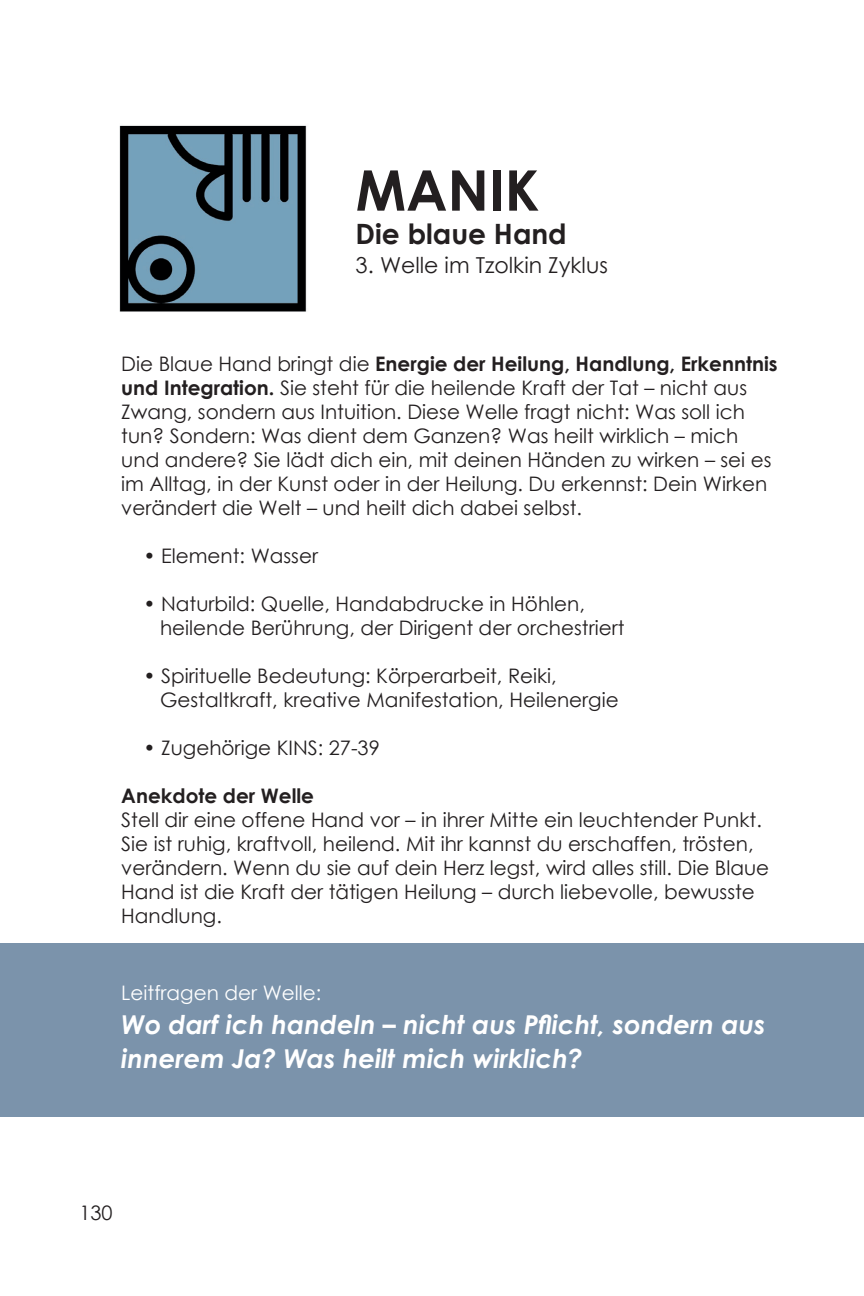
<style>
.page{position:relative;width:864px;height:1296px;background:#fff}
.page>*{position:absolute;margin:0;border:0;box-sizing:border-box;transform-origin:0 0}
.t1{font:700 56px "Century Gothic";color:#231f20}
.t2{font:700 28px "Century Gothic";color:#231f20}
.t3{font:italic 700 26px/34px "Century Gothic";color:#fff}
.t4{font:22px "Century Gothic";color:#231f20}
.t5{font:20px/24px "Century Gothic";color:#231f20}
.t6{font:20px "Century Gothic";color:#fff}
.t7{font:700 20px "Century Gothic";color:#231f20}
.s1{font-weight:700}
</style>
<div class="page">
<div style="left:0;top:944px;width:864px;height:173px;background:#7b93ab"></div>
<img style="left:119px;top:125px;width:188px;height:187px">
<h1 class="t1" style="left:356px;top:148px;width:185px">MANIK</h1>
<h2 class="t2" style="left:356px;top:213px;width:213px">Die blaue Hand</h2>
<p class="t4" style="left:356px;top:250px;width:254px">3. Welle im Tzolkin Zyklus</p>
<p class="t5" style="left:121px;top:352px;width:658px">Die Blaue Hand bringt die <span class="s1">Energie der Heilung, Handlung, Erkenntnis und Integration.</span> Sie steht für die heilende Kraft der Tat – nicht aus Zwang, sondern aus Intuition. Diese Welle fragt nicht: Was soll ich tun? Sondern: Was dient dem Ganzen? Was heilt wirklich – mich und andere? Sie lädt dich ein, mit deinen Händen zu wirken – sei es im Alltag, in der Kunst oder in der Heilung. Du erkennst: Dein Wirken verändert die Welt – und heilt dich dabei selbst.</p>
<p class="t5" style="left:143px;top:544px;width:176px">• Element: Wasser</p>
<p class="t5" style="left:160px;top:592px;width:466px;text-indent:-17px">• Naturbild: Quelle, Handabdrucke in Höhlen, heilende Berührung, der Dirigent der orchestriert</p>
<p class="t5" style="left:160px;top:664px;width:460px;text-indent:-17px">• Spirituelle Bedeutung: Körperarbeit, Reiki,<br>Gestaltkraft, kreative Manifestation, Heilenergie</p>
<p class="t5" style="left:143px;top:736px;width:238px">• Zugehörige KINS: 27-39</p>
<p class="t7" style="left:121px;top:781px;width:194px">Anekdote der Welle</p>
<p class="t5" style="left:121px;top:808px;width:649px">Stell dir eine offene Hand vor – in ihrer Mitte ein leuchtender Punkt.<br>Sie ist ruhig, kraftvoll, heilend. Mit ihr kannst du erschaffen, trösten, verändern. Wenn du sie auf dein Herz legst, wird alles still. Die Blaue Hand ist die Kraft der tätigen Heilung – durch liebevolle, bewusste Handlung.</p>
<p class="t6" style="left:121px;top:979px;width:202px">Leitfragen der Welle:</p>
<h3 class="t3" style="left:121px;top:1006px;width:646px">Wo darf ich handeln – nicht aus Pflicht, sondern aus innerem Ja? Was heilt mich wirklich?</h3>
<p class="t5" style="left:79px;top:1200px;width:35px">130</p>
</div>
